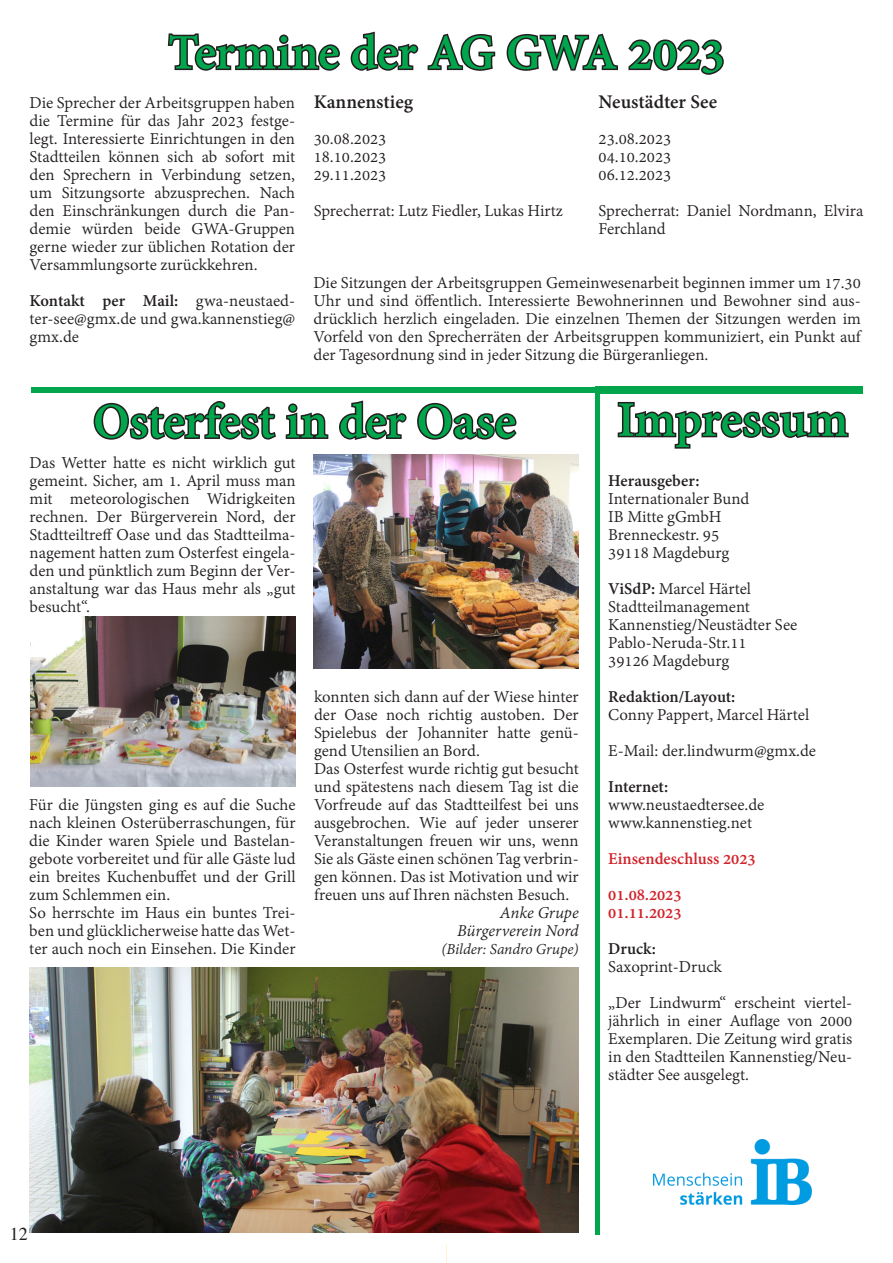
<style>
.page{position:relative;width:893px;height:1263px;background:#fff}
.page>*{position:absolute;margin:0;border:0;box-sizing:border-box;transform-origin:0 0}
.t1{font:700 54px "Adobe Devanagari";letter-spacing:-.01em;color:#00a54c}
.t2{font:700 21px "Adobe Devanagari";color:#231f20}
.t3{font:18px/18px "Adobe Devanagari";color:#231f20}
.t4{font:700 18px "Adobe Devanagari";color:#231f20}
.t5{font:700 18px/36px "Adobe Devanagari";color:#d1232a}
.t6{font:italic 18px/18px "Adobe Devanagari";letter-spacing:-.005em;color:#231f20;text-align:right}
.t7{font:18px "Times";color:#231f20}
.t8{font:italic 16.5px "Adobe Devanagari";letter-spacing:-.005em;color:#231f20}
.s1{font-weight:700}
</style>
<div class="page">
<svg style="left:617px;top:401px;width:232px;height:48px"></svg>
<div style="left:595px;top:387px;width:5px;height:847px;background:#00a54c"></div>
<img style="left:654px;top:1140px;width:157px;height:64px">
<div style="left:595px;top:386px;width:268px;height:8px;background:#00a54c"></div>
<svg style="left:93px;top:401px;width:183px;height:39px"></svg>
<svg style="left:285px;top:403px;width:44px;height:36px"></svg>
<svg style="left:339px;top:400px;width:68px;height:40px"></svg>
<svg style="left:417px;top:402px;width:100px;height:38px"></svg>
<div style="left:31px;top:388px;width:566px;height:5px;background:#00a54c"></div>
<svg style="left:167px;top:33px;width:173px;height:38px"></svg>
<svg style="left:350px;top:31px;width:69px;height:40px"></svg>
<svg style="left:427px;top:33px;width:69px;height:38px"></svg>
<svg style="left:506px;top:33px;width:112px;height:38px"></svg>
<svg style="left:628px;top:39px;width:96px;height:36px"></svg>
<img style="left:313px;top:455px;width:266px;height:214px">
<img style="left:29px;top:967px;width:549px;height:265px">
<img style="left:30px;top:617px;width:265px;height:170px">
<h1 class="t1" style="left:168px;top:22px;width:558px">Termine der AG GWA 2023</h1>
<p class="t3" style="left:30px;top:95px;width:267px;text-align:justify">Die Sprecher der Arbeitsgruppen haben die Termine für das Jahr 2023 festge&shy;legt. Interessierte Einrichtungen in den Stadtteilen können sich ab sofort mit den Sprechern in Verbindung setzen, um Sitzungsorte abzusprechen. Nach den Einschränkungen durch die Pan&shy;demie würden beide GWA-Gruppen gerne wieder zur üblichen Rotation der Versammlungsorte zurückkehren.</p>
<p class="t3" style="left:30px;top:293px;width:267px;text-align:justify"><span class="s1">Kontakt per Mail:</span> gwa-neustaed&shy;ter-see@gmx.de und gwa.kannenstieg@ gmx.de</p>
<p class="t2" style="left:314px;top:90px;width:101px">Kannenstieg</p>
<p class="t3" style="left:314px;top:131px;width:74px;text-align:justify">30.08.2023<br>18.10.2023<br>29.11.2023</p>
<p class="t3" style="left:314px;top:203px;width:251px">Sprecherrat: Lutz Fiedler, Lukas Hirtz</p>
<p class="t2" style="left:599px;top:90px;width:120px">Neustädter See</p>
<p class="t3" style="left:599px;top:131px;width:74px;text-align:justify">23.08.2023<br>04.10.2023<br>06.12.2023</p>
<p class="t3" style="left:599px;top:203px;width:266px">Sprecherrat: Daniel Nordmann, Elvira<br>Ferchland</p>
<p class="t3" style="left:313px;top:275px;width:549px;text-align:justify">Die Sitzungen der Arbeitsgruppen Gemeinwesenarbeit beginnen immer um 17.30<br>Uhr und sind öffentlich. Interessierte Bewohnerinnen und Bewohner sind aus&shy;drücklich herzlich eingeladen. Die einzelnen Themen der Sitzungen werden im Vorfeld von den Sprecherräten der Arbeitsgruppen kommuniziert, ein Punkt auf der Tagesordnung sind in jeder Sitzung die Bürgeranliegen.</p>
<h1 class="t1" style="left:93px;top:390px;width:425px">Osterfest in der Oase</h1>
<h1 class="t1" style="left:617px;top:389px;width:233px">Impressum</h1>
<p class="t3" style="left:30px;top:455px;width:267px;text-align:justify">Das Wetter hatte es nicht wirklich gut gemeint. Sicher, am 1. April muss man mit meteorologischen Widrigkeiten rechnen. Der Bürgerverein Nord, der Stadtteiltreff Oase und das Stadtteilma&shy;nagement hatten zum Osterfest eingela&shy;den und pünktlich zum Beginn der Ver&shy;anstaltung war das Haus mehr als „gut besucht“.</p>
<p class="t3" style="left:29px;top:797px;width:268px">Für die Jüngsten ging es auf die Suche nach kleinen Osterüberraschungen, für die Kinder waren Spiele und Bastelan&shy;gebote vorbereitet und für alle Gäste lud ein breites Kuchenbuffet und der Grill zum Schlemmen ein.<br>So herrschte im Haus ein buntes Trei&shy;ben und glücklicherweise hatte das Wet&shy;ter auch noch ein Einsehen. Die Kinder</p>
<p class="t3" style="left:314px;top:689px;width:266px">konnten sich dann auf der Wiese hinter der Oase noch richtig austoben. Der Spielebus der Johanniter hatte genü&shy;gend Utensilien an Bord.<br>Das Osterfest wurde richtig gut besucht und spätestens nach diesem Tag ist die Vorfreude auf das Stadtteilfest bei uns ausgebrochen. Wie auf jeder unserer Veranstaltungen freuen wir uns, wenn Sie als Gäste einen schönen Tag verbrin&shy;gen können. Das ist Motivation und wir freuen uns auf Ihren nächsten Besuch.</p>
<p class="t6" style="left:457px;top:905px;width:123px">Anke Grupe<br>Bürgerverein Nord</p>
<p class="t8" style="left:441px;top:940px;width:139px">(Bilder: Sandro Grupe)</p>
<p class="t4" style="left:608px;top:470px;width:93px">Herausgeber:</p>
<p class="t3" style="left:608px;top:491px;width:143px">Internationaler Bund<br>IB Mitte gGmbH<br>Brenneckestr. 95<br>39118 Magdeburg</p>
<p class="t3" style="left:608px;top:581px;width:190px"><span class="s1">ViSdP:</span> Marcel Härtel<br>Stadtteilmanagement<br>Kannenstieg/Neustädter See<br>Pablo-Neruda-Str.11<br>39126 Magdeburg</p>
<p class="t4" style="left:608px;top:686px;width:129px">Redaktion/Layout:</p>
<p class="t3" style="left:608px;top:698px;width:209px;line-height:36px">Conny Pappert, Marcel Härtel<br>E-Mail: der.lindwurm@gmx.de</p>
<p class="t4" style="left:608px;top:776px;width:61px">Internet:</p>
<p class="t3" style="left:608px;top:797px;width:158px">www.neustaedtersee.de www.kannenstieg.net</p>
<p class="t5" style="left:608px;top:843px;width:149px">Einsendeschluss 2023<br>01.08.2023</p>
<p class="t5" style="left:608px;top:897px;width:75px">01.11.2023</p>
<p class="t4" style="left:608px;top:938px;width:49px">Druck:</p>
<p class="t3" style="left:608px;top:950px;width:245px;line-height:36px">Saxoprint-Druck<br>„Der Lindwurm“ erscheint viertel-</p>
<p class="t3" style="left:608px;top:1013px;width:246px;text-align:justify">jährlich in einer Auflage von 2000<br>Exemplaren. Die Zeitung wird gratis in den Stadtteilen Kannenstieg/Neu&shy;städter See ausgelegt.</p>
<p class="t7" style="left:10px;top:1217px;width:19px">12</p>
</div>
